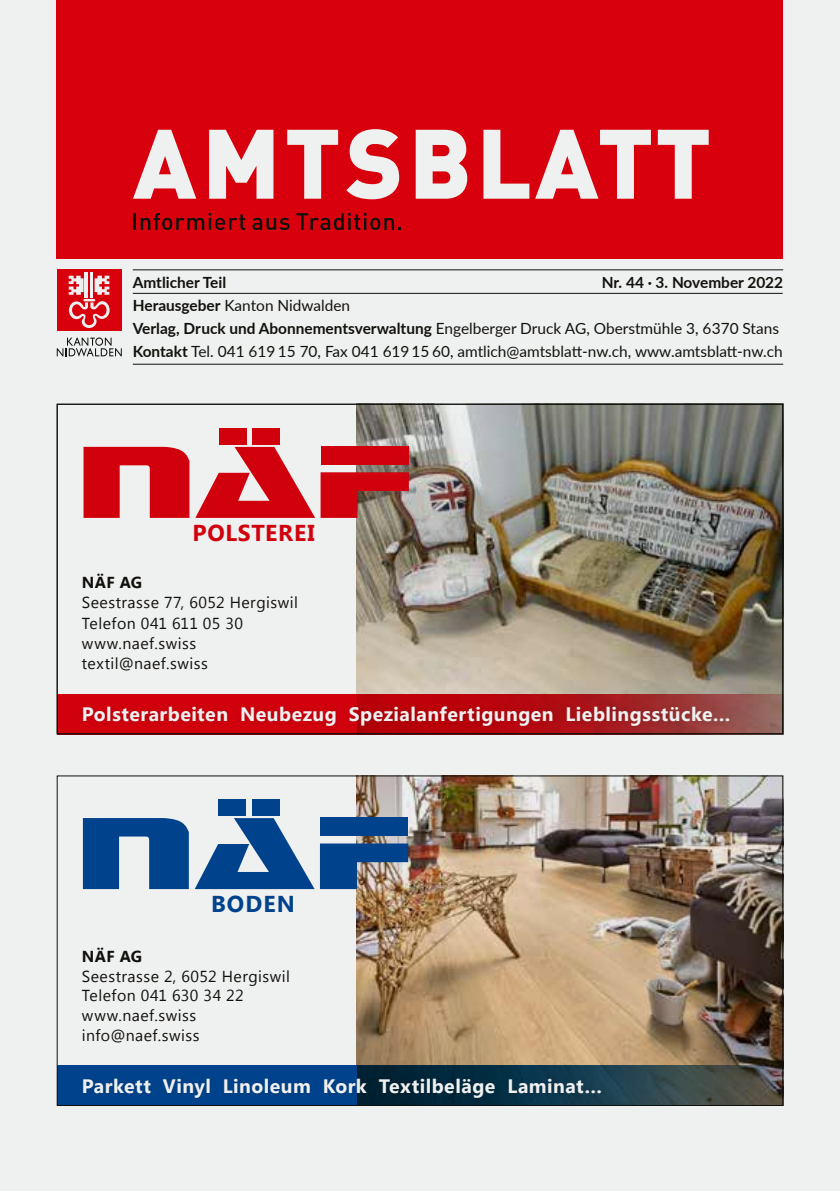
<style>
.page{position:relative;width:840px;height:1191px;background:#fff}
.page>*{position:absolute;margin:0;border:0;box-sizing:border-box;transform-origin:0 0}
.t1{font:700 35.4px "Segoe UI";letter-spacing:.015em;color:#12120d}
.t2{font:700 23px "Segoe UI";letter-spacing:.035em;color:#df000e}
.t3{font:700 23px "Segoe UI";letter-spacing:.045em;color:#004895}
.t4{font:700 19.4px "Segoe UI";letter-spacing:.025em;color:#fff}
.t5{font:15.8px/20.4px "Segoe UI";letter-spacing:.03em;color:#12120d}
.t6{font:700 15.8px "Segoe UI";letter-spacing:.025em;color:#12120d}
.t7{font:15.4px/23px "Lato";color:#12120d}
.t8{font:700 15.4px "Lato";color:#12120d}
.s1{font-weight:700}
</style>
<div class="page">
<img style="left:0;top:0;width:839px;height:1191px">
<p class="t7" style="left:133px;top:270px;width:651px"><span class="s1">Amtlicher Teil<br>Herausgeber</span> Kanton Nidwalden<br><span class="s1">Verlag, Druck und Abonnementsverwaltung</span> Engelberger Druck AG, Oberstmühle 3, 6370 Stans <span class="s1">Kontakt</span> Tel. 041 619 15 70, Fax 041 619 15 60, amtlich@amtsblatt-nw.ch, www.amtsblatt-nw.ch</p>
<p class="t8" style="left:601px;top:271px;width:183px">Nr. 44 · 3. November 2022</p>
<h1 class="t1" style="left:57px;top:342px;width:265px">POLSTEREI_501</h1>
<h2 class="t2" style="left:192px;top:516px;width:124px">POLSTEREI</h2>
<p class="t6" style="left:82px;top:571px;width:62px">NÄF AG</p>
<p class="t5" style="left:82px;top:591px;width:217px">Seestrasse 77, 6052 Hergiswil<br>Telefon 041 611 05 30 www.naef.swiss textil@naef.swiss</p>
<p class="t4" style="left:82px;top:700px;width:650px">Polsterarbeiten Neubezug Spezialanfertigungen Lieblingsstücke…</p>
<h2 class="t3" style="left:211px;top:887px;width:85px">BODEN</h2>
<p class="t6" style="left:82px;top:945px;width:62px">NÄF AG</p>
<p class="t5" style="left:82px;top:965px;width:209px;line-height:19.8px">Seestrasse 2, 6052 Hergiswil<br>Telefon 041 630 34 22 www.naef.swiss info@naef.swiss</p>
<p class="t4" style="left:82px;top:1072px;width:521px">Parkett Vinyl Linoleum Kork Textilbeläge Laminat…</p>
</div>
